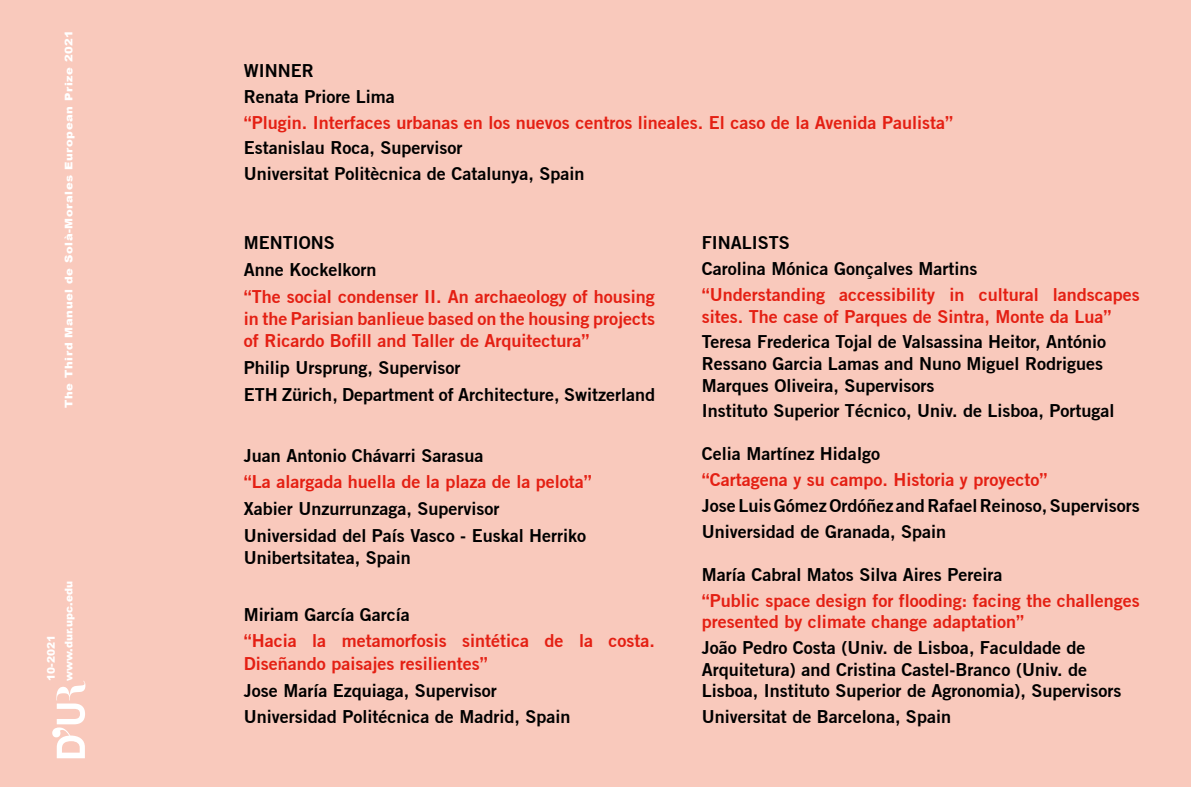
<style>
.page{position:relative;width:1191px;height:787px;background:#f9c9bc}
.page>*{position:absolute;margin:0;border:0;box-sizing:border-box;transform-origin:0 0}
.t1{font:700 18px/26.7px "Trade Gothic No.2";color:#000}
.t2{font:700 18px/22.5px "Trade Gothic No.2";color:#e41f13}
.t3{font:900 10.5px "Arial";letter-spacing:.05em;color:#fff;scale:1.1 1}
.t4{font:900 10.5px "Arial";color:#fff}
.t5{font:900 10.5px "Arial";letter-spacing:.05em;color:#fff}
</style>
<div class="page">
<svg style="left:52px;top:681px;width:33px;height:77px"></svg>
<p class="t3" style="left:61px;top:408px;width:346px;rotate:-90deg">The Third Manuel de Solà-Morales European Prize 2021</p>
<p class="t5" style="left:43px;top:681px;width:47px;rotate:-90deg">10-2021</p>
<p class="t4" style="left:61px;top:680px;width:101px;rotate:-90deg">www.dur.upc.edu</p>
<p class="t1" style="left:244px;top:57px;width:152px;line-height:25.8px">WINNER<br>Renata Priore Lima</p>
<p class="t2" style="left:244px;top:111px;width:711px">“Plugin. Interfaces urbanas en los nuevos centros lineales. El caso de la Avenida Paulista”</p>
<p class="t1" style="left:244px;top:135px;width:342px;line-height:25.8px">Estanislau Roca, Supervisor<br>Universitat Politècnica de Catalunya, Spain</p>
<p class="t1" style="left:244px;top:229px;width:134px">MENTIONS<br>Anne Kockelkorn</p>
<p class="t2" style="left:244px;top:284px;width:413px;text-align:justify">“The social condenser II. An archaeology of housing in the Parisian banlieue based on the housing projects of Ricardo Bofill and Taller de Arquitectura”</p>
<p class="t1" style="left:244px;top:354px;width:413px">Philip Ursprung, Supervisor<br>ETH Zürich, Department of Architecture, Switzerland</p>
<p class="t1" style="left:244px;top:441px;width:241px">Juan Antonio Chávarri Sarasua</p>
<p class="t2" style="left:244px;top:470px;width:349px">“La alargada huella de la plaza de la pelota”</p>
<p class="t1" style="left:244px;top:495px;width:344px">Xabier Unzurrunzaga, Supervisor<br>Universidad del País Vasco - Euskal Herriko</p>
<p class="t1" style="left:244px;top:544px;width:168px">Unibertsitatea, Spain</p>
<p class="t1" style="left:244px;top:600px;width:167px">Miriam García García</p>
<p class="t2" style="left:244px;top:629px;width:412px">“Hacia la metamorfosis sintética de la costa.<br>Diseñando paisajes resilientes”</p>
<p class="t1" style="left:244px;top:676px;width:328px">Jose María Ezquiaga, Supervisor<br>Universidad Politécnica de Madrid, Spain</p>
<p class="t1" style="left:702px;top:229px;width:277px;line-height:25.8px">FINALISTS<br>Carolina Mónica Gonçalves Martins</p>
<p class="t2" style="left:702px;top:283px;width:439px;line-height:21.6px">“Understanding accessibility in cultural landscapes sites. The case of Parques de Sintra, Monte da Lua”</p>
<p class="t1" style="left:702px;top:331px;width:406px;line-height:21.6px">Teresa Frederica Tojal de Valsassina Heitor, António<br>Ressano Garcia Lamas and Nuno Miguel Rodrigues<br>Marques Oliveira, Supervisors</p>
<p class="t1" style="left:702px;top:397px;width:414px">Instituto Superior Técnico, Univ. de Lisboa, Portugal</p>
<p class="t1" style="left:702px;top:440px;width:179px">Celia Martínez Hidalgo</p>
<p class="t2" style="left:702px;top:468px;width:347px">“Cartagena y su campo. Historia y proyecto”</p>
<p class="t1" style="left:702px;top:492px;width:439px;line-height:25.8px">Jose Luis Gómez Ordóñez and Rafael Reinoso, Supervisors<br>Universidad de Granada, Spain</p>
<p class="t1" style="left:702px;top:560px;width:302px">María Cabral Matos Silva Aires Pereira</p>
<p class="t2" style="left:702px;top:589px;width:439px;line-height:21.6px">“Public space design for flooding: facing the challenges presented by climate change adaptation”</p>
<p class="t1" style="left:702px;top:636px;width:421px;line-height:21.6px">João Pedro Costa (Univ. de Lisboa, Faculdade de<br>Arquitetura) and Cristina Castel-Branco (Univ. de<br>Lisboa, Instituto Superior de Agronomia), Supervisors</p>
<p class="t1" style="left:702px;top:703px;width:250px">Universitat de Barcelona, Spain</p>
</div>
